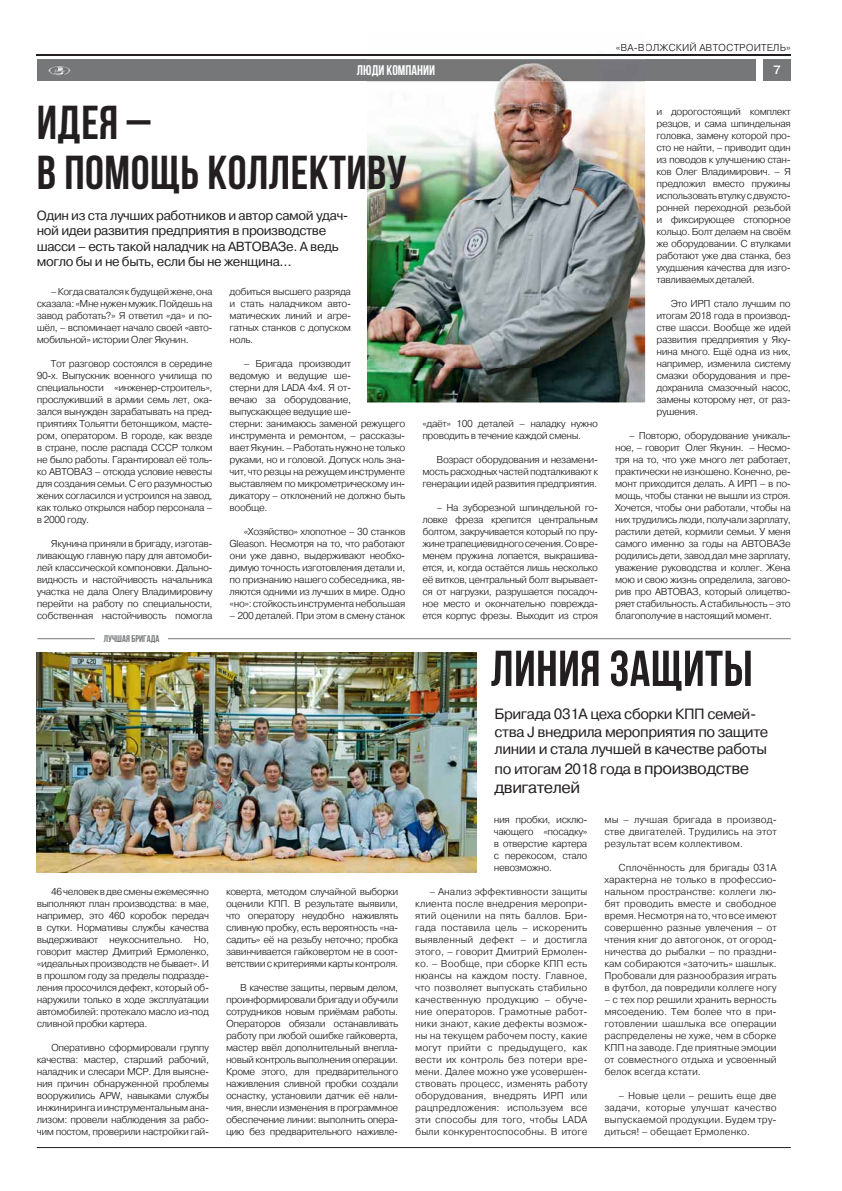
<style>
.page{position:relative;width:842px;height:1191px;background:#fff}
.page>*{position:absolute;margin:0;border:0;box-sizing:border-box;transform-origin:0 0}
.t1{font:700 50.4px "Bebas Neue";letter-spacing:.01em;color:#231f20}
.t2{font:700 47.6px/50.3px "Bebas Neue";letter-spacing:.01em;color:#231f20}
.t3{font:16.4px "Pragmatica";letter-spacing:-.03em;color:#231f20}
.t4{font:14.9px/17.5px "Pragmatica";letter-spacing:-.03em;color:#231f20}
.t5{font:700 14px "Bebas Neue";color:#fff}
.t6{font:13.2px/15.5px "Pragmatica";letter-spacing:-.03em;color:#231f20}
.t7{font:500 12px "Pragmatica";color:#fff}
.t8{font:300 10px/12px "Pragmatica";letter-spacing:-.04em;color:#231f20;text-align:justify}
.t9{font:300 10px "Pragmatica";letter-spacing:.01em;color:#231f20}
.t10{font:700 9.7px "Bebas Neue";color:#757779}
.s1{font-size:16.4px}
</style>
<div class="page">
<hr style="left:37px;top:1147px;width:754px;height:1px;background:#231f20">
<div style="left:37px;top:59px;width:718px;height:22px;background:#757779"></div>
<div style="left:764px;top:59px;width:27px;height:22px;background:#757779"></div>
<hr style="left:37px;top:54px;width:754px;height:1px;background:#231f20">
<img style="left:48px;top:66px;width:23px;height:9px">
<img style="left:37px;top:652px;width:440px;height:221px">
<hr style="left:37px;top:638px;width:754px;height:1px;background:#757779">
<div style="left:96px;top:635px;width:72px;height:9px;background:#fff"></div>
<img style="left:367px;top:55px;width:278px;height:348px">
<img style="left:367px;top:59px;width:278px;height:22px">
<img style="left:367px;top:65px;width:68px;height:11px">
<h3 class="t5" style="left:357px;top:62px;width:80px">люди компании</h3>
<h2 class="t2" style="left:37px;top:98px;width:371px">Идея –<br>в помощь коллективу</h2>
<h3 class="t6" style="left:37px;top:207px;width:313px">Один из ста лучших работников и автор самой удач&shy;ной идеи развития предприятия в производстве шасси – есть такой наладчик на АВТОВАЗе. А ведь могло бы и не быть, если бы не женщина…</h3>
<p class="t8" style="left:37px;top:286px;width:177px;text-indent:14px">– Когда сватался к будущей жене, она сказала: «Мне нужен мужик. Пойдешь на завод работать?» Я ответил «да» и по&shy;шёл, – вспоминает начало своей «авто&shy;мобильной» истории Олег Якунин.</p>
<p class="t8" style="left:37px;top:358px;width:177px;text-indent:14px">Тот разговор состоялся в середине 90-х. Выпускник военного училища по специальности «инженер-строитель», прослуживший в армии семь лет, ока&shy;зался вынужден зарабатывать на пред&shy;приятиях Тольятти бетонщиком, масте&shy;ром, оператором. В городе, как везде в стране, после распада СССР толком не было работы. Гарантировал её толь&shy;ко АВТОВАЗ – отсюда условие невесты для создания семьи. С его разумностью жених согласился и устроился на завод, как только открылся набор персонала – в 2000 году.</p>
<p class="t8" style="left:37px;top:538px;width:177px;text-indent:14px">Якунина приняли в бригаду, изготав&shy;ливающую главную пару для автомоби&shy;лей классической компоновки. Дально&shy;видность и настойчивость начальника участка не дала Олегу Владимировичу перейти на работу по специальности, собственная настойчивость помогла</p>
<p class="t10" style="left:104px;top:633px;width:57px">Лучшая бригада</p>
<p class="t8" style="left:230px;top:286px;width:123px">добиться высшего разряда и стать наладчиком авто&shy;матических линий и агре&shy;гатных станков с допуском ноль.</p>
<p class="t8" style="left:230px;top:358px;width:177px;text-align:left;text-indent:14px">– Бригада производит<br>ведомую и ведущие ше-<br>стерни для LADA 4х4. Я от-<br>вечаю за оборудование, выпускающее ведущие ше-<br>стерни: занимаюсь заменой режущего инструмента и ремонтом, – рассказы&shy;вает Якунин. – Работать нужно не только руками, но и головой. Допуск ноль зна&shy;чит, что резцы на режущем инструменте выставляем по микрометрическому ин&shy;дикатору – отклонений не должно быть вообще.</p>
<p class="t8" style="left:230px;top:526px;width:177px;text-indent:14px">«Хозяйство» хлопотное – 30 станков Gleason. Несмотря на то, что работают они уже давно, выдерживают необхо&shy;димую точность изготовления детали и, по признанию нашего собеседника, яв&shy;ляются одними из лучших в мире. Одно «но»: стойкость инструмента небольшая</p>
<p class="t8" style="left:230px;top:610px;width:177px">– 200 деталей. При этом в смену станок</p>
<p class="t8" style="left:422px;top:418px;width:177px">«даёт» 100 деталей – наладку нужно проводить в течение каждой смены.</p>
<p class="t8" style="left:422px;top:454px;width:177px;text-indent:14px">Возраст оборудования и незамени&shy;мость расходных частей подталкивают к генерации идей развития предприятия.</p>
<p class="t8" style="left:422px;top:502px;width:177px;text-indent:14px">– На зуборезной шпиндельной го&shy;ловке фреза крепится центральным болтом, закручивается который по пру&shy;жине трапециевидного сечения. Со вре&shy;менем пружина лопается, выкрашива&shy;ется, и, когда остаётся лишь несколько её витков, центральный болт вырывает&shy;ся от нагрузки, разрушается посадоч&shy;ное место и окончательно поврежда&shy;ется корпус фрезы. Выходит из строя</p>
<p class="t9" style="left:616px;top:44px;width:176px">«ВА-ВОЛЖСКИЙ АВТОСТРОИТЕЛЬ»</p>
<p class="t7" style="left:774px;top:63px;width:9px">7</p>
<p class="t8" style="left:657px;top:106px;width:136px">и дорогостоящий комплект резцов, и сама шпиндельная головка, замену которой про&shy;сто не найти, – приводит один из поводов к улучшению стан&shy;ков Олег Владимирович. – Я предложил вместо пружины использовать втулку с двухсто&shy;ронней переходной резьбой и фиксирующее стопорное кольцо. Болт делаем на своём же оборудовании. С втулками работают уже два станка, без ухудшения качества для изго&shy;тавливаемых деталей.</p>
<p class="t8" style="left:657px;top:298px;width:136px;text-indent:14px">Это ИРП стало лучшим по итогам 2018 года в производ&shy;стве шасси. Вообще же идей развития предприятия у Яку&shy;нина много. Ещё одна из них, например, изменила систему смазки оборудования и пре&shy;дохранила смазочный насос, замены которому нет, от раз&shy;рушения.</p>
<p class="t8" style="left:615px;top:430px;width:177px;text-indent:14px">– Повторю, оборудование уникаль&shy;ное, – говорит Олег Якунин. – Несмо&shy;тря на то, что уже много лет работает, практически не изношено. Конечно, ре&shy;монт приходится делать. А ИРП – в по&shy;мощь, чтобы станки не вышли из строя.<br>Хочется, чтобы они работали, чтобы на них трудились люди, получали зарплату, растили детей, кормили семьи. У меня самого именно за годы на АВТОВАЗе родились дети, завод дал мне зарплату, уважение руководства и коллег. Жена мою и свою жизнь определила, загово&shy;рив про АВТОВАЗ, который олицетво&shy;ряет стабильность. А стабильность – это благополучие в настоящий момент.</p>
<p class="t8" style="left:37px;top:886px;width:174px;text-indent:14px">46 человек в две смены ежемесячно выполняют план производства: в мае, например, это 460 коробок передач в сутки. Нормативы службы качества выдерживают неукоснительно. Но, говорит мастер Дмитрий Ермоленко, «идеальных производств не бывает». И в прошлом году за пределы подразде&shy;ления просочился дефект, который об&shy;наружили только в ходе эксплуатации автомобилей: протекало масло из-под сливной пробки картера.</p>
<p class="t8" style="left:37px;top:1042px;width:174px;text-indent:14px">Оперативно сформировали группу качества: мастер, старший рабочий, наладчик и слесари МСР. Для выясне&shy;ния причин обнаруженной проблемы вооружились APW, навыками службы инжиниринга и инструментальным ана&shy;лизом: провели наблюдения за рабо&shy;чим постом, проверили настройки гай-</p>
<p class="t8" style="left:226px;top:886px;width:174px">коверта, методом случайной выборки оценили КПП. В результате выявили, что оператору неудобно наживлять сливную пробку, есть вероятность «на&shy;садить» её на резьбу неточно; пробка завинчивается гайковертом не в соот&shy;ветствии с критериями карты контроля.</p>
<p class="t8" style="left:226px;top:982px;width:174px;text-indent:14px">В качестве защиты, первым делом, проинформировали бригаду и обучили сотрудников новым приёмам работы.<br>Операторов обязали останавливать работу при любой ошибке гайковерта, мастер ввёл дополнительный внепла&shy;новый контроль выполнения операции.<br>Кроме этого, для предварительного наживления сливной пробки создали оснастку, установили датчик её нали&shy;чия, внесли изменения в программное обеспечение линии: выполнить опера&shy;цию без предварительного наживле-</p>
<h1 class="t1" style="left:491px;top:639px;width:263px">Линия защиты</h1>
<h3 class="t4" style="left:495px;top:705px;width:275px">Бригада 031А цеха сборки КПП семей&shy;ства J внедрила мероприятия по защите линии и стала лучшей в качестве работы</h3>
<h3 class="t4" style="left:495px;top:760px;width:256px">по итогам 2018 года в <span class="s1">производстве</span></h3>
<h3 class="t3" style="left:495px;top:778px;width:87px">двигателей</h3>
<p class="t8" style="left:494px;top:814px;width:95px">ния пробки, исклю&shy;чающего «посадку» в отверстие картера с перекосом, стало невозможно.</p>
<p class="t8" style="left:415px;top:886px;width:174px;text-indent:14px">– Анализ эффективности защиты клиента после внедрения меропри&shy;ятий оценили на пять баллов. Бри&shy;гада поставила цель – искоренить выявленный дефект – и достигла этого, – говорит Дмитрий Ермолен&shy;ко. – Вообще, при сборке КПП есть нюансы на каждом посту. Главное, что позволяет выпускать стабильно качественную продукцию – обуче&shy;ние операторов. Грамотные работ&shy;ники знают, какие дефекты возмож&shy;ны на текущем рабочем посту, какие могут прийти с предыдущего, как вести их контроль без потери вре&shy;мени. Далее можно уже усовершен&shy;ствовать процесс, изменять работу оборудования, внедрять ИРП или рацпредложения: используем все эти способы для того, чтобы LADA были конкурентоспособны. В итоге</p>
<p class="t8" style="left:604px;top:814px;width:174px">мы – лучшая бригада в производ&shy;стве двигателей. Трудились на этот результат всем коллективом.</p>
<p class="t8" style="left:604px;top:862px;width:174px;text-indent:14px">Сплочённость для бригады 031А характерна не только в профессио&shy;нальном пространстве: коллеги лю&shy;бят проводить вместе и свободное время. Несмотря на то, что все имеют совершенно разные увлечения – от чтения книг до автогонок, от огород&shy;ничества до рыбалки – по праздни&shy;кам собираются «заточить» шашлык.<br>Пробовали для разнообразия играть в футбол, да повредили коллеге ногу</p>
<p class="t8" style="left:604px;top:994px;width:174px">– с тех пор решили хранить верность мясоедению. Тем более что в при&shy;готовлении шашлыка все операции распределены не хуже, чем в сборке КПП на заводе. Где приятные эмоции от совместного отдыха и усвоенный белок всегда кстати.</p>
<p class="t8" style="left:604px;top:1090px;width:174px;text-indent:14px">– Новые цели – решить еще две задачи, которые улучшат качество выпускаемой продукции. Будем тру&shy;диться! – обещает Ермоленко.</p>
</div>
